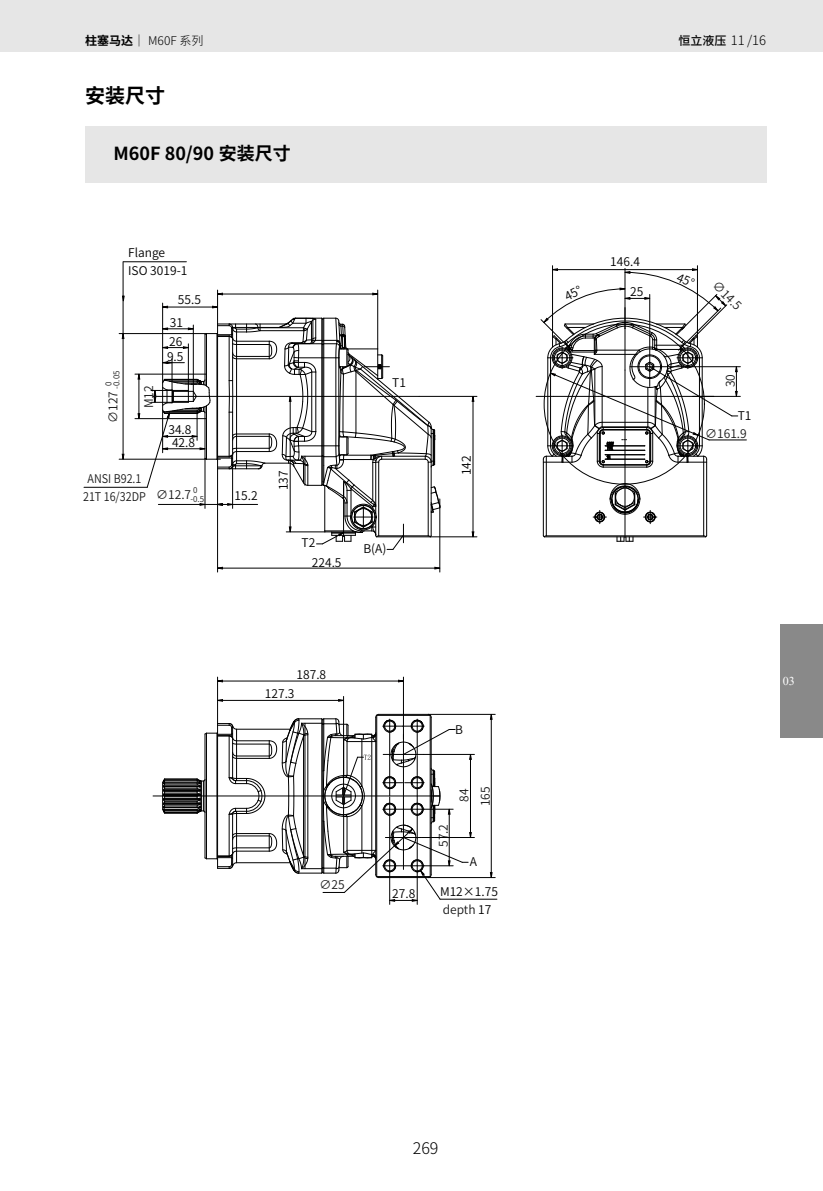
<style>
.page{position:relative;width:823px;height:1191px;background:#fff}
.page>*{position:absolute;margin:0;border:0;box-sizing:border-box;transform-origin:0 0}
.t1{font:700 20px "Noto Sans Hans";color:#000}
.t2{font:700 18px "Noto Sans Hans";color:#000}
.t3{font:300 16px "Noto Sans Hans";color:#000}
.t4{font:300 13px "Noto Sans Hans";color:#000}
.t5{font:600 12px/18px "Noto Sans Hans";color:#000}
.t6{font:600 12px "Noto Sans Hans";color:#1b1b1b}
.t7{font:600 12px/18px "Noto Sans Hans";color:#1b1b1b;text-align:center;scale:.9 1}
.t8{font:300 12px "Noto Sans Hans";color:#000}
.t9{font:12px "Times New Roman";color:#fff}
.t10{font:600 8px/8px "Noto Sans Hans";color:#1b1b1b;text-align:center}
.s1{font-weight:700}
.s2{font-weight:500;font-size:12px}
.s3{color:#1b1b1b}
</style>
<div class="page">
<div style="left:0;top:0;width:822px;height:51px;background:#e6e6e6"></div>
<div style="left:780px;top:624px;width:42px;height:113px;background:#898989"></div>
<div style="left:85px;top:126px;width:680px;height:57px;background:#e6e6e6"></div>
<svg style="left:122px;top:295px;width:3px;height:7px"></svg>
<hr style="left:123px;top:261px;width:63px;height:1px;background:#000">
<svg style="left:121px;top:332px;width:4px;height:7px"></svg>
<svg style="left:121px;top:453px;width:4px;height:6px"></svg>
<svg style="left:137px;top:373px;width:4px;height:7px"></svg>
<svg style="left:218px;top:566px;width:5px;height:4px"></svg>
<svg style="left:397px;top:679px;width:6px;height:4px"></svg>
<svg style="left:489px;top:713px;width:4px;height:7px"></svg>
<hr style="left:544px;top:536px;width:161px;height:1px;background:#000">
<svg style="left:616px;top:537px;width:17px;height:5px"></svg>
<hr style="left:164px;top:812px;width:33px;height:1px;background:#000">
<hr style="left:164px;top:811px;width:33px;height:1px;background:#000">
<hr style="left:164px;top:810px;width:33px;height:1px;background:#000">
<hr style="left:164px;top:809px;width:33px;height:1px;background:#000">
<hr style="left:164px;top:807px;width:33px;height:1px;background:#000">
<hr style="left:164px;top:805px;width:33px;height:1px;background:#000">
<hr style="left:164px;top:804px;width:36px;height:1px;background:#000">
<hr style="left:163px;top:803px;width:37px;height:1px;background:#000">
<hr style="left:164px;top:802px;width:33px;height:1px;background:#000">
<hr style="left:164px;top:801px;width:33px;height:1px;background:#000">
<hr style="left:163px;top:799px;width:37px;height:1px;background:#000">
<hr style="left:164px;top:798px;width:33px;height:1px;background:#000">
<hr style="left:164px;top:796px;width:33px;height:1px;background:#000">
<hr style="left:164px;top:794px;width:36px;height:1px;background:#000">
<hr style="left:164px;top:792px;width:33px;height:1px;background:#000">
<hr style="left:164px;top:791px;width:33px;height:1px;background:#000">
<hr style="left:163px;top:790px;width:37px;height:1px;background:#000">
<hr style="left:164px;top:789px;width:36px;height:1px;background:#000">
<hr style="left:164px;top:788px;width:33px;height:1px;background:#000">
<hr style="left:163px;top:786px;width:37px;height:1px;background:#000">
<hr style="left:164px;top:785px;width:36px;height:1px;background:#000">
<hr style="left:164px;top:783px;width:33px;height:1px;background:#000">
<hr style="left:164px;top:782px;width:36px;height:1px;background:#000">
<hr style="left:164px;top:780px;width:33px;height:1px;background:#000">
<hr style="left:164px;top:779px;width:33px;height:1px;background:#000">
<hr style="left:164px;top:778px;width:33px;height:1px;background:#000">
<svg style="left:161px;top:778px;width:4px;height:36px"></svg>
<hr style="left:123px;top:262px;width:1px;height:197px;background:#000">
<hr style="left:138px;top:374px;width:1px;height:44px;background:#000">
<hr style="left:162px;top:303px;width:1px;height:80px;background:#000">
<hr style="left:217px;top:568px;width:222px;height:1px;background:#000">
<hr style="left:430px;top:536px;width:46px;height:1px;background:#000">
<hr style="left:217px;top:469px;width:1px;height:103px;background:#000">
<hr style="left:217px;top:290px;width:1px;height:34px;background:#000">
<hr style="left:84px;top:487px;width:63px;height:1px;background:#000">
<hr style="left:119px;top:459px;width:87px;height:1px;background:#000">
<hr style="left:135px;top:418px;width:71px;height:1px;background:#000">
<hr style="left:419px;top:396px;width:57px;height:1px;background:#000">
<hr style="left:135px;top:374px;width:71px;height:1px;background:#000">
<hr style="left:377px;top:290px;width:1px;height:59px;background:#000">
<hr style="left:119px;top:333px;width:87px;height:1px;background:#000">
<hr style="left:162px;top:307px;width:55px;height:1px;background:#000">
<hr style="left:439px;top:499px;width:1px;height:73px;background:#000">
<hr style="left:217px;top:294px;width:160px;height:1px;background:#000">
<hr style="left:472px;top:396px;width:1px;height:141px;background:#000">
<hr style="left:552px;top:266px;width:1px;height:70px;background:#000">
<hr style="left:708px;top:439px;width:38px;height:1px;background:#000">
<hr style="left:692px;top:396px;width:48px;height:1px;background:#000">
<hr style="left:669px;top:366px;width:71px;height:1px;background:#000">
<hr style="left:696px;top:266px;width:1px;height:70px;background:#000">
<hr style="left:440px;top:899px;width:56px;height:1px;background:#000">
<hr style="left:217px;top:677px;width:1px;height:46px;background:#000">
<hr style="left:428px;top:877px;width:67px;height:1px;background:#000">
<hr style="left:421px;top:837px;width:53px;height:1px;background:#000">
<hr style="left:343px;top:696px;width:1px;height:79px;background:#000">
<hr style="left:423px;top:754px;width:51px;height:1px;background:#000">
<hr style="left:389px;top:872px;width:1px;height:32px;background:#000">
<hr style="left:428px;top:714px;width:67px;height:1px;background:#000">
<hr style="left:217px;top:700px;width:126px;height:1px;background:#000">
<hr style="left:403px;top:677px;width:1px;height:62px;background:#000">
<hr style="left:217px;top:680px;width:186px;height:1px;background:#000">
<hr style="left:416px;top:872px;width:1px;height:32px;background:#000">
<hr style="left:490px;top:714px;width:1px;height:163px;background:#000">
<hr style="left:546px;top:535px;width:157px;height:1px;background:#000">
<hr style="left:542px;top:459px;width:1px;height:77px;background:#000">
<hr style="left:545px;top:456px;width:1px;height:80px;background:#000">
<hr style="left:603px;top:467px;width:43px;height:1px;background:#000">
<hr style="left:624px;top:464px;width:1px;height:74px;background:#000">
<hr style="left:703px;top:456px;width:1px;height:80px;background:#000">
<hr style="left:705px;top:459px;width:1px;height:77px;background:#000">
<hr style="left:153px;top:795px;width:169px;height:1px;background:#000">
<svg style="left:147px;top:317px;width:293px;height:233px"></svg>
<svg style="left:702px;top:535px;width:5px;height:3px"></svg>
<svg style="left:592px;top:483px;width:64px;height:40px"></svg>
<svg style="left:196px;top:713px;width:276px;height:189px"></svg>
<svg style="left:536px;top:268px;width:201px;height:199px"></svg>
<p class="t8" style="left:85px;top:33px;width:120px"><span class="s1">柱塞马达</span>｜ M60F 系列</p>
<p class="t4" style="left:678px;top:33px;width:89px"><span class="s2">恒立液压</span> 11 /16</p>
<h1 class="t1" style="left:85px;top:84px;width:81px">安装尺寸</h1>
<h2 class="t2" style="left:113px;top:143px;width:179px">M60F 80/90 安装尺寸</h2>
<p class="t5" style="left:128px;top:244px;width:61px">Flange<br>ISO 3019-1</p>
<p class="t5" style="left:178px;top:291px;width:25px">55.5</p>
<p class="t5" style="left:170px;top:314px;width:15px">31</p>
<p class="t5" style="left:169px;top:333px;width:15px">26</p>
<p class="t10" style="left:105px;top:389px;width:20px;text-align:left;text-indent:3px;rotate:-90deg">0 -0.05</p>
<p class="t6" style="left:106px;top:423px;width:33px;rotate:-90deg">∅127</p>
<p class="t6" style="left:142px;top:408px;width:24px;rotate:-90deg">M12</p>
<p class="t5" style="left:167px;top:348px;width:18px">9.5</p>
<p class="t5" style="left:168px;top:423px;width:28px;line-height:13.6px;text-align:center">34.8<br>42.8</p>
<p class="t7" style="left:83px;top:470px;width:71px">ANSI B92.1<br>21T 16/32DP</p>
<p class="t6" style="left:156px;top:488px;width:37px">∅12.7</p>
<p class="t10" style="left:190px;top:487px;width:15px">0 -0.5</p>
<p class="t5" style="left:392px;top:374px;width:15px">T1</p>
<p class="t5" style="left:234px;top:487px;width:25px">15.2</p>
<p class="t5" style="left:274px;top:490px;width:21px;rotate:-90deg">137</p>
<p class="t5" style="left:312px;top:532px;width:31px;line-height:20.4px;text-indent:-10px">T2<br>224.5</p>
<p class="t5" style="left:363px;top:540px;width:24px">B(A)</p>
<p class="t5" style="left:457px;top:475px;width:21px;rotate:-90deg">142</p>
<p class="t5" style="left:610px;top:252px;width:31px">146.4</p>
<p class="t5" style="left:629px;top:282px;width:15px">25</p>
<p class="t6" style="left:719px;top:278px;width:37px;rotate:45deg">∅14.5</p>
<p class="t6" style="left:723px;top:387px;width:15px;rotate:-90deg">30</p>
<p class="t5" style="left:737px;top:407px;width:15px">T1</p>
<p class="t6" style="left:704px;top:427px;width:43px">∅161.9</p>
<p class="t5" style="left:296px;top:666px;width:31px">187.8</p>
<p class="t5" style="left:265px;top:684px;width:31px">127.3</p>
<p class="t6" style="left:319px;top:877px;width:27px">∅25</p>
<p class="t5" style="left:455px;top:720px;width:9px">B</p>
<p class="t6" style="left:436px;top:847px;width:25px;rotate:-90deg">57.2</p>
<p class="t6" style="left:457px;top:801px;width:15px;rotate:-90deg">84</p>
<p class="t6" style="left:478px;top:806px;width:21px;rotate:-90deg">165</p>
<p class="t5" style="left:469px;top:853px;width:9px">A</p>
<p class="t5" style="left:392px;top:885px;width:25px">27.8</p>
<p class="t5" style="left:440px;top:883px;width:59px">M12×1.75 <span class="s3">depth</span> 17</p>
<p class="t9" style="left:782px;top:672px;width:13px">03</p>
<h3 class="t3" style="left:412px;top:1139px;width:27px">269</h3>
</div>
